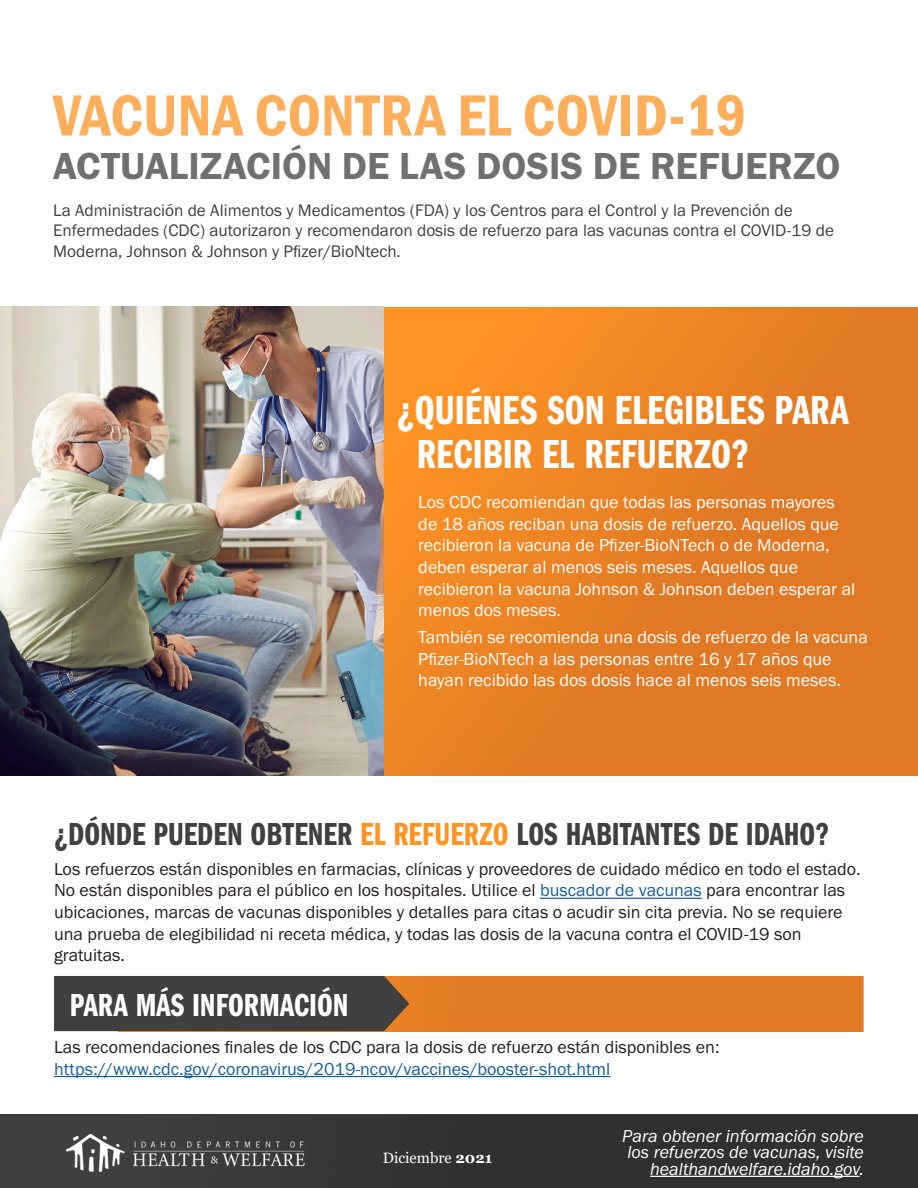
<style>
.page{position:relative;width:918px;height:1188px;background:#fff}
.page>*{position:absolute;margin:0;border:0;box-sizing:border-box;transform-origin:0 0}
.t1{font:60px "Franklin Gothic URW Con Dem";color:#ffaf5c}
.Header_H1{font:42px "Franklin Gothic URW Com Dem";color:#fff}
.t2{font:39px "Franklin Gothic URW Dem";color:#707070}
.Header_H1-2{font:33px "Franklin Gothic URW Com Dem";color:#404040}
.Header_H1-3{font:33px "Franklin Gothic URW Com Dem";color:#fff}
.Paragraph{font:18px "Franklin Gothic URW Boo";color:#231f20}
.Paragraph_Bullet{font:18px/21.6px "Franklin Gothic URW Boo";color:#fff}
.t3{font:18px/16.5px "Franklin Gothic URW Boo Ita";color:#fff;text-align:right}
.Paragraph-2{font:18px "Franklin Gothic URW Boo";color:#175d9e}
.t4{font:17.25px/20.7px "Franklin Gothic URW Boo";color:#404040}
.t5{font:15px "Georgia";color:#fff}
.s1{color:#ff9425}
.s2{color:#175d9e}
.s3{font-weight:700}
</style>
<div class="page">
<div style="left:0;top:1115px;width:918px;height:73px;background:#404040"></div>
<div style="left:24px;top:1115px;width:894px;height:73px;background:linear-gradient(to right,#3e3e3e,#2c2c2c)"></div>
<hr style="left:650px;top:1176px;width:210px;height:1px;background:#fff">
<div style="left:368px;top:307px;width:550px;height:468px;background:linear-gradient(to right,#f88d24,#dc7424)"></div>
<hr style="left:540px;top:898px;width:162px;height:1px;background:#175d9e">
<img style="left:0;top:307px;width:383px;height:468px">
<div style="left:88px;top:976px;width:776px;height:55px;background:#e07824"></div>
<div style="left:54px;top:976px;width:355px;height:55px;background:#404040"></div>
<hr style="left:54px;top:1076px;width:556px;height:1px;background:#175d9e">
<img style="left:54px;top:1122px;width:262px;height:61px">
<p class="t1" style="left:53px;top:75px;width:695px">VACUNA CONTRA EL COVID-19</p>
<p class="t2" style="left:53px;top:142px;width:789px">ACTUALIZACIÓN DE LAS DOSIS DE REFUERZO</p>
<p class="t4" style="left:53px;top:199px;width:782px">La Administración de Alimentos y Medicamentos (FDA) y los Centros para el Control y la Prevención de<br>Enfermedades (CDC) autorizaron y recomendaron dosis de refuerzo para las vacunas contra el COVID-19 de<br>Moderna, Johnson &amp; Johnson y Pfizer/BioNtech.</p>
<p class="Header_H1" style="left:397px;top:381px;width:453px">¿QUIÉNES SON ELEGIBLES PARA</p>
<p class="Header_H1" style="left:417px;top:424px;width:333px">RECIBIR EL REFUERZO?</p>
<p class="Paragraph_Bullet" style="left:418px;top:491px;width:439px">Los CDC recomiendan que todas las personas mayores de 18 años reciban una dosis de refuerzo. Aquellos que recibieron la vacuna de Pfizer-BioNTech o de Moderna, deben esperar al menos seis meses. Aquellos que recibieron la vacuna Johnson &amp; Johnson deben esperar al menos dos meses.</p>
<p class="Paragraph_Bullet" style="left:418px;top:626px;width:451px">También se recomienda una dosis de refuerzo de la vacuna<br>Pfizer-BioNTech a las personas entre 16 y 17 años que hayan recibido las dos dosis hace al menos seis meses.</p>
<p class="Header_H1-2" style="left:54px;top:811px;width:777px">¿DÓNDE PUEDEN OBTENER <span class="s1">EL REFUERZO</span> LOS HABITANTES DE IDAHO?</p>
<p class="Paragraph" style="left:54px;top:858px;width:808px">Los refuerzos están disponibles en farmacias, clínicas y proveedores de cuidado médico en todo el estado.</p>
<p class="Paragraph" style="left:54px;top:879px;width:793px">No están disponibles para el público en los hospitales. Utilice el <span class="s2">buscador de vacunas</span> para encontrar las</p>
<p class="Paragraph" style="left:54px;top:901px;width:790px">ubicaciones, marcas de vacunas disponibles y detalles para citas o acudir sin cita previa. No se requiere</p>
<p class="Paragraph" style="left:54px;top:923px;width:749px">una prueba de elegibilidad ni receta médica, y todas las dosis de la vacuna contra el COVID-19 son</p>
<p class="Paragraph" style="left:54px;top:944px;width:73px">gratuitas.</p>
<p class="Header_H1-3" style="left:70px;top:982px;width:280px">PARA MÁS INFORMACIÓN</p>
<p class="Paragraph" style="left:54px;top:1036px;width:667px">Las recomendaciones finales de los CDC para la dosis de refuerzo están disponibles en:</p>
<p class="Paragraph-2" style="left:54px;top:1058px;width:558px">https://www.cdc.gov/coronavirus/2019-ncov/vaccines/booster-shot.html</p>
<p class="t5" style="left:383px;top:1148px;width:111px">Diciembre <span class="s3">2021</span></p>
<p class="t3" style="left:622px;top:1127px;width:243px">Para obtener información sobre los refuerzos de vacunas, visite healthandwelfare.idaho.gov.</p>
</div>
